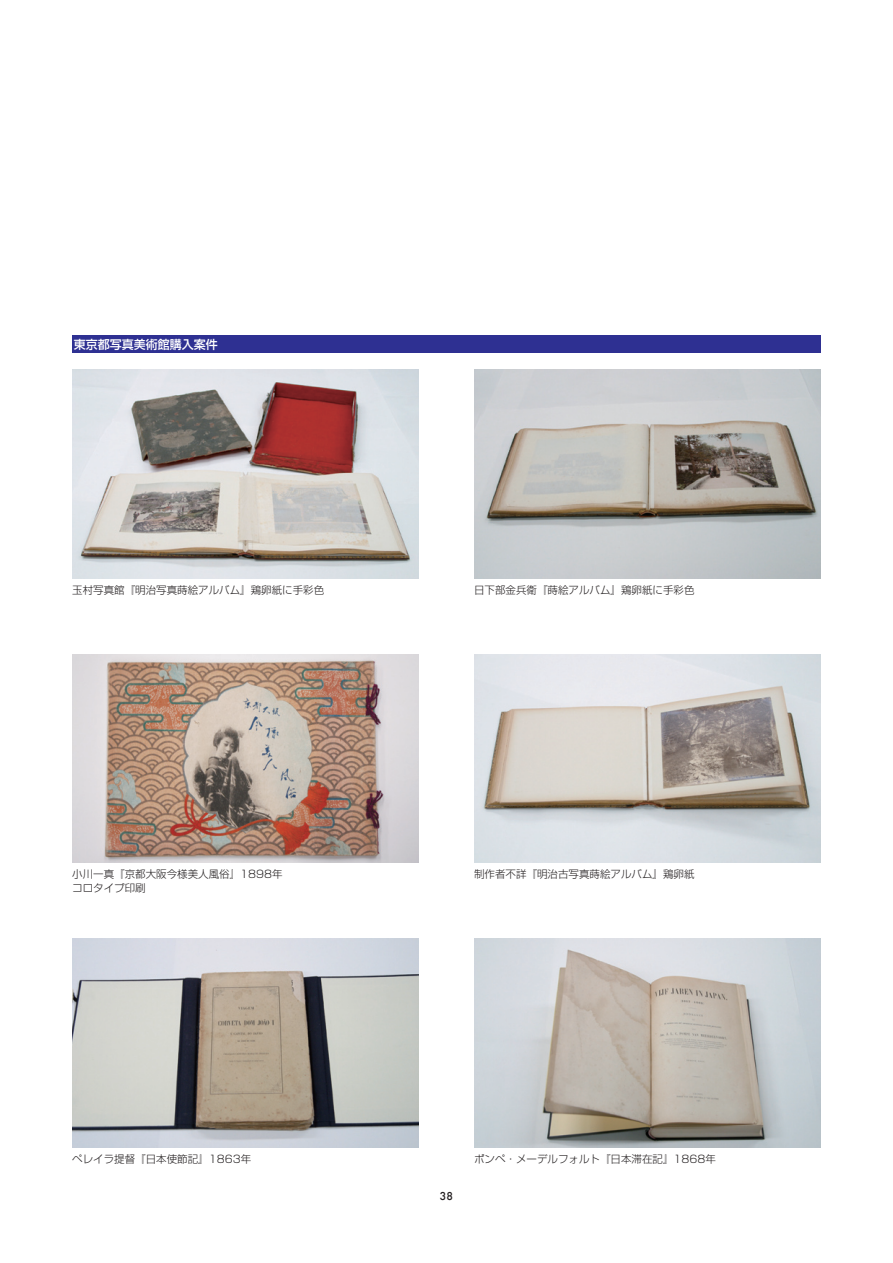
<style>
.page{position:relative;width:893px;height:1263px;background:#fff}
.page>*{position:absolute;margin:0;border:0;box-sizing:border-box;transform-origin:0 0}
.t1{font:500 12px "Shin Go Pro";color:#fff}
.t2{font:500 10.65px "Futura";color:#231f20}
.t3{font:300 10.5px "Shin Go Pro";color:#231f20}
</style>
<div class="page">
<div style="left:72px;top:336px;width:749px;height:17px;background:#2e3092"></div>
<img style="left:72px;top:370px;width:347px;height:208px">
<img style="left:72px;top:654px;width:347px;height:209px">
<img style="left:474px;top:654px;width:347px;height:209px">
<img style="left:72px;top:939px;width:347px;height:208px">
<img style="left:474px;top:939px;width:347px;height:208px">
<img style="left:474px;top:370px;width:347px;height:208px">
<p class="t1" style="left:74px;top:335px;width:145px">東京都写真美術館購入案件</p>
<p class="t3" style="left:72px;top:581px;width:254px">玉村写真館『明治写真蒔絵アルバム』鶏卵紙に手彩色</p>
<p class="t3" style="left:474px;top:581px;width:222px">日下部金兵衛『蒔絵アルバム』鶏卵紙に手彩色</p>
<p class="t3" style="left:72px;top:866px;width:222px">小川一真『京都大阪今様美人風俗』1898年　</p>
<p class="t3" style="left:474px;top:866px;width:222px">制作者不詳『明治古写真蒔絵アルバム』鶏卵紙</p>
<p class="t3" style="left:72px;top:879px;width:75px">コロタイプ印刷</p>
<p class="t3" style="left:72px;top:1150px;width:180px">ペレイラ提督『日本使節記』1863年</p>
<p class="t2" style="left:440px;top:1189px;width:15px">38</p>
<p class="t3" style="left:474px;top:1150px;width:243px">ポンペ・メーデルフォルト『日本滞在記』1868年</p>
</div>
